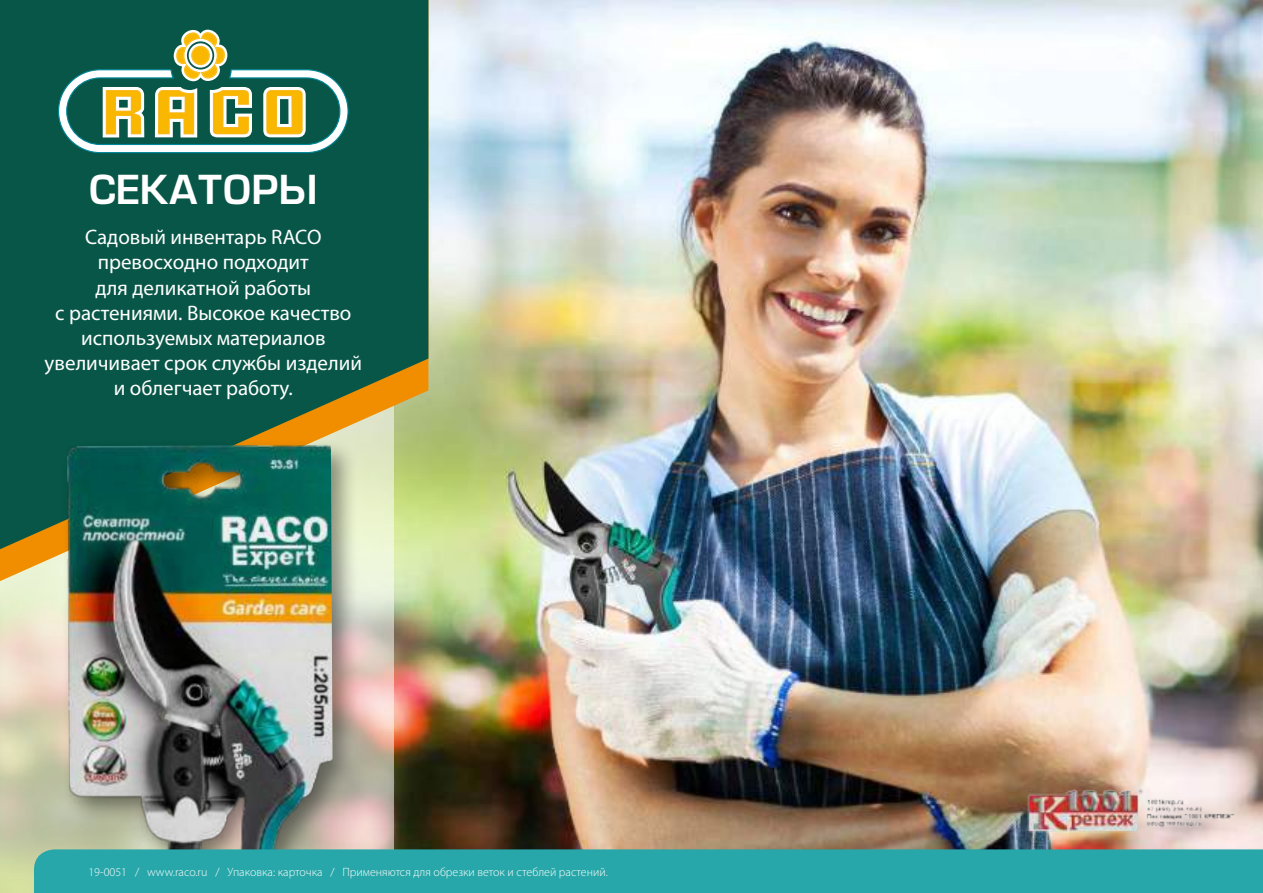
<style>
.page{position:relative;width:1263px;height:893px;background:#fff}
.page>*{position:absolute;margin:0;border:0;box-sizing:border-box;transform-origin:0 0}
.t1{font:39px "Europe Demi Normal";letter-spacing:-.005em;color:#fff}
.t2{font:21px/25.2px "Myriad Pro";color:#fff;text-align:center}
.t3{font:300 12px "Myriad Pro";color:#fff}
</style>
<div class="page">
<img style="left:393px;top:0;width:870px;height:849px">
<svg style="left:0;top:581px;width:393px;height:312px;background:#d9d0b8"></svg>
<svg style="left:0;top:0;width:428px;height:549px;background:#1b604a"></svg>
<svg style="left:57px;top:24px;width:292px;height:130px"></svg>
<div style="left:60px;top:437px;width:300px;height:456px;background:#000;opacity:.41"></div>
<img style="left:67px;top:445px;width:266px;height:404px">
<div style="left:34px;top:849px;width:1229px;height:44px;background:#27a7a9"></div>
<img style="left:1027px;top:786px;width:210px;height:47px">
<h1 class="t1" style="left:89px;top:168px;width:230px">СЕКАТОРЫ</h1>
<p class="t2" style="left:45px;top:224px;width:319px">Садовый инвентарь RACO превосходно подходит<br>для деликатной работы<br>с растениями. Высокое качество используемых материалов увеличивает срок службы изделий и облегчает работу.</p>
<p class="t3" style="left:88px;top:865px;width:521px">19-0051 / www.raco.ru / Упаковка: карточка / Применяются для обрезки веток и стеблей растений.</p>
</div>
